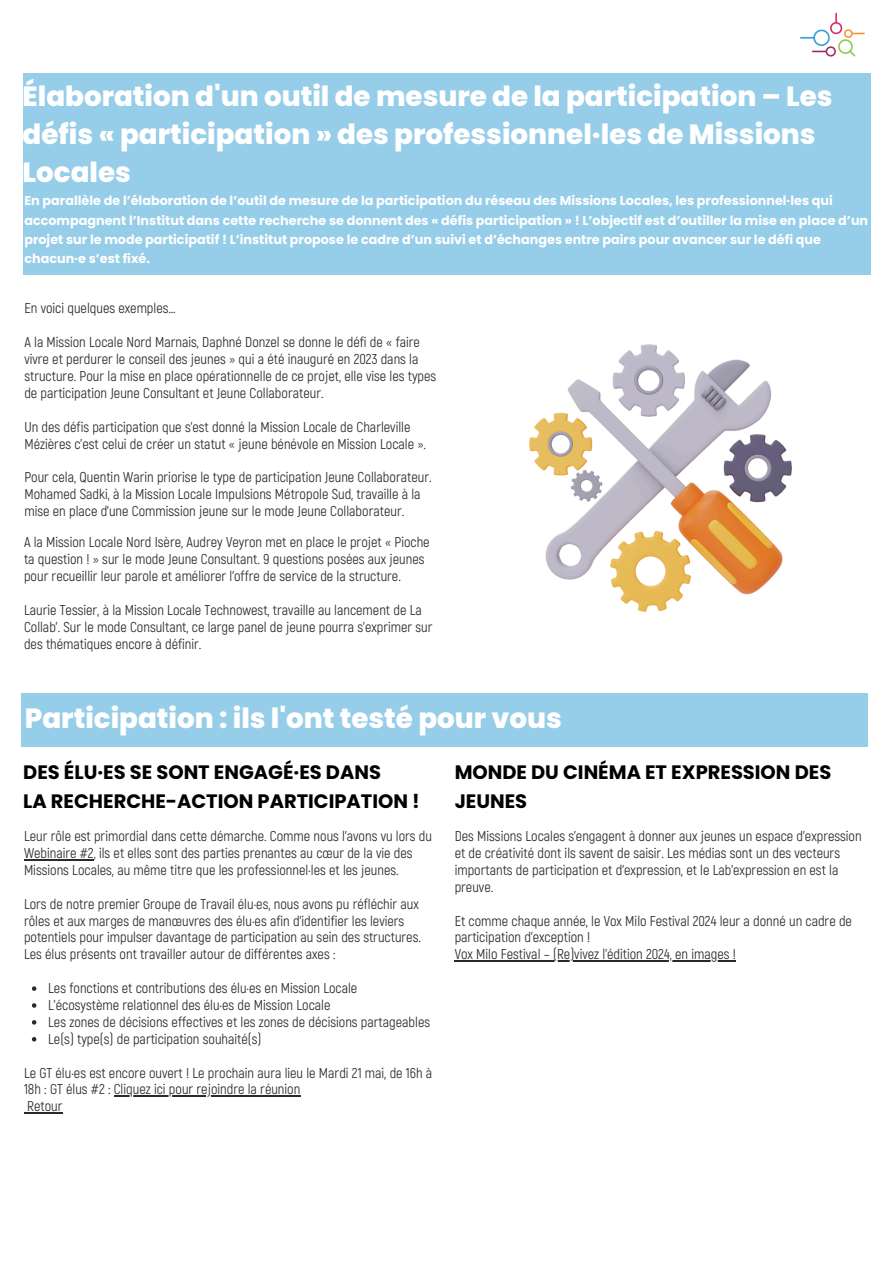
<style>
.page{position:relative;width:894px;height:1264px;background:#fff}
.page>*{position:absolute;margin:0;border:0;box-sizing:border-box;transform-origin:0 0}
.t1{font:800 27.75px/38.2px "Poppins";color:#fff}
.t2{font:700 19.5px/29.1px "Poppins";color:#000}
.t3{font:14.25px/16.8px "Akrobat";color:#2b2a2a}
.t4{font:700 12.75px/19.2px "Poppins";color:#fff}
</style>
<div class="page">
<img style="left:791px;top:12px;width:76px;height:62px">
<div style="left:23px;top:74px;width:846px;height:201px;background:#96cde9"></div>
<div style="left:21px;top:693px;width:846px;height:54px;background:#96cde9"></div>
<img style="left:529px;top:345px;width:262px;height:266px">
<hr style="left:24px;top:859px;width:70px;height:1px;background:#2b2a2a">
<svg style="left:32px;top:986px;width:4px;height:4px"></svg>
<svg style="left:32px;top:1003px;width:4px;height:4px"></svg>
<svg style="left:32px;top:1020px;width:4px;height:4px"></svg>
<svg style="left:32px;top:1037px;width:4px;height:4px"></svg>
<hr style="left:114px;top:1095px;width:186px;height:1px;background:#2b2a2a">
<hr style="left:27px;top:1112px;width:36px;height:1px;background:#2b2a2a">
<hr style="left:454px;top:960px;width:281px;height:1px;background:#2b2a2a">
<p class="t1" style="left:23px;top:77px;width:811px">Élaboration d'un outil de mesure de la participation – Les défis « participation » des professionnel·les de Missions<br>Locales</p>
<h3 class="t4" style="left:24px;top:191px;width:845px">En parallèle de l’élaboration de l’outil de mesure de la participation du réseau des Missions Locales, les professionnel·les qui accompagnent l’Institut dans cette recherche se donnent des « défis participation » ! L’objectif est d’outiller la mise en place d’un projet sur le mode participatif ! L’institut propose le cadre d’un suivi et d’échanges entre pairs pour avancer sur le défi que chacun·e s’est fixé.</h3>
<h3 class="t3" style="left:24px;top:300px;width:153px">En voici quelques exemples…</h3>
<h3 class="t3" style="left:24px;top:334px;width:413px">A la Mission Locale Nord Marnais, Daphné Donzel se donne le défi de « faire vivre et perdurer le conseil des jeunes » qui a été inauguré en 2023 dans la structure. Pour la mise en place opérationnelle de ce projet, elle vise les types de participation Jeune Consultant et Jeune Collaborateur.</h3>
<h3 class="t3" style="left:24px;top:419px;width:403px">Un des défis participation que s’est donné la Mission Locale de Charleville<br>Mézières c’est celui de créer un statut « jeune bénévole en Mission Locale ».</h3>
<h3 class="t3" style="left:24px;top:469px;width:408px">Pour cela, Quentin Warin priorise le type de participation Jeune Collaborateur.<br>Mohamed Sadki, à la Mission Locale Impulsions Métropole Sud, travaille à la mise en place d’une Commission jeune sur le mode Jeune Collaborateur.</h3>
<p class="t3" style="left:24px;top:534px;width:407px">A la Mission Locale Nord Isère, Audrey Veyron met en place le projet « Pioche ta question ! » sur le mode Jeune Consultant. 9 questions posées aux jeunes pour recueillir leur parole et améliorer l’offre de service de la structure.</p>
<h1 class="t3" style="left:24px;top:602px;width:410px">Laurie Tessier, à la Mission Locale Technowest, travaille au lancement de La<br>Collab’. Sur le mode Consultant, ce large panel de jeune pourra s’exprimer sur des thématiques encore à définir.</h1>
<h2 class="t1" style="left:25px;top:698px;width:538px">Participation : ils l'ont testé pour vous</h2>
<h3 class="t2" style="left:23px;top:757px;width:398px">DES ÉLU·ES SE SONT ENGAGÉ·ES DANS<br>LA RECHERCHE-ACTION PARTICIPATION !</h3>
<h2 class="t3" style="left:24px;top:828px;width:409px">Leur rôle est primordial dans cette démarche. Comme nous l’avons vu lors du<br>Webinaire #2, ils et elles sont des parties prenantes au cœur de la vie des<br>Missions Locales, au même titre que les professionnel·les et les jeunes.</h2>
<h3 class="t3" style="left:24px;top:895px;width:398px">Lors de notre premier Groupe de Travail élu·es, nous avons pu réfléchir aux rôles et aux marges de manœuvres des élu·es afin d’identifier les leviers potentiels pour impulser davantage de participation au sein des structures.<br>Les élus présents ont travailler autour de différentes axes :</h3>
<h3 class="t3" style="left:48px;top:980px;width:310px">Les fonctions et contributions des élu·es en Mission Locale</h3>
<p class="t3" style="left:48px;top:997px;width:283px">L’écosystème relationnel des élu·es de Mission Locale</p>
<p class="t3" style="left:48px;top:1014px;width:383px">Les zones de décisions effectives et les zones de décisions partageables</p>
<p class="t3" style="left:48px;top:1030px;width:215px">Le(s) type(s) de participation souhaité(s)</p>
<p class="t3" style="left:24px;top:1064px;width:409px">Le GT élu·es est encore ouvert ! Le prochain aura lieu le Mardi 21 mai, de 16h à<br>18h : GT élus #2 : Cliquez ici pour rejoindre la réunion</p>
<h3 class="t3" style="left:27px;top:1098px;width:37px">Retour</h3>
<h3 class="t2" style="left:454px;top:757px;width:378px">MONDE DU CINÉMA ET EXPRESSION DES<br>JEUNES</h3>
<h3 class="t3" style="left:454px;top:828px;width:408px">Des Missions Locales s’engagent à donner aux jeunes un espace d’expression et de créativité dont ils savent de saisir. Les médias sont un des vecteurs importants de participation et d’expression, et le Lab’expression en est la preuve.</h3>
<p class="t3" style="left:454px;top:912px;width:399px">Et comme chaque année, le Vox Milo Festival 2024 leur a donné un cadre de participation d’exception !<br>Vox Milo Festival – (Re)vivez l’édition 2024, en images !</p>
</div>
